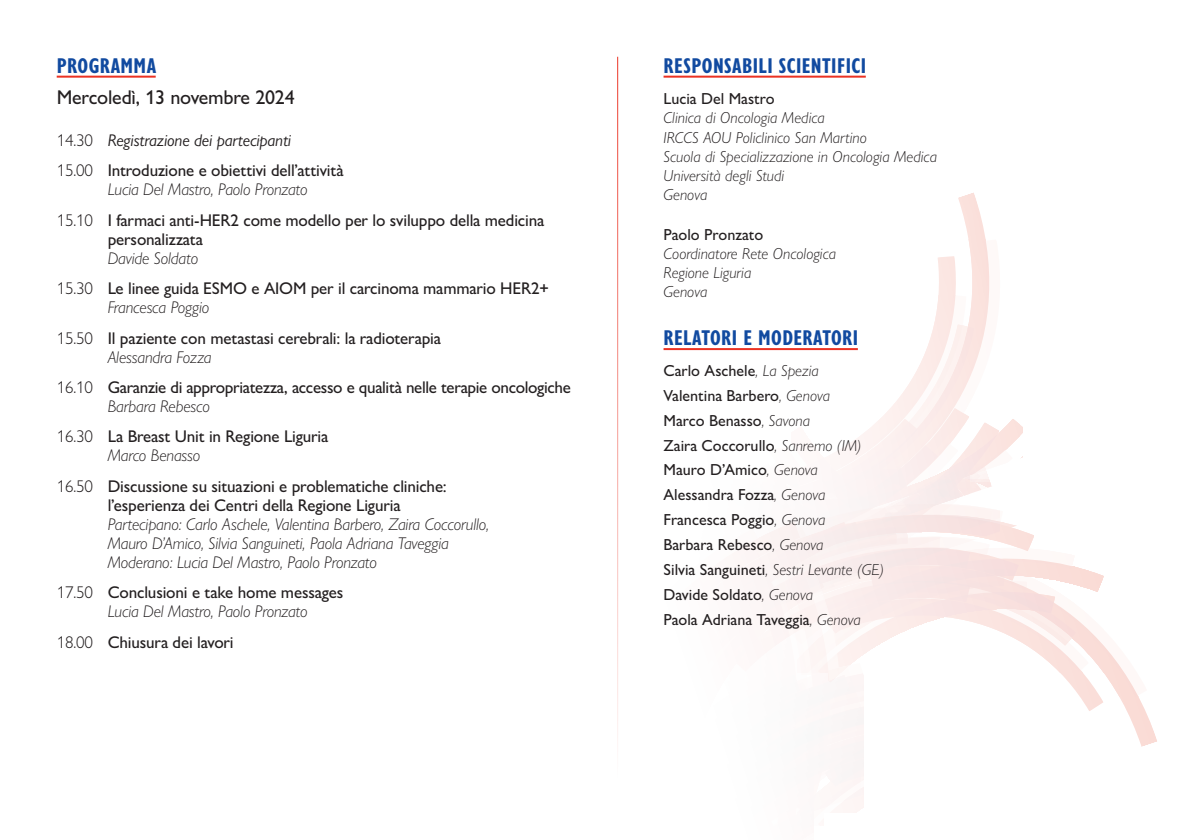
<style>
.page{position:relative;width:1191px;height:840px;background:#fff}
.page>*{position:absolute;margin:0;border:0;box-sizing:border-box;transform-origin:0 0}
.t1{font:700 condensed 22px "Gill Sans Nova";letter-spacing:.02em;color:#114aa0}
.t2{font:500 20px "Gill Sans Nova";letter-spacing:-.01em;color:#231f20}
.t3{font:500 17px/30.4px "Gill Sans Nova";letter-spacing:-.01em;color:#231f20}
.t4{font:italic 300 17px/19px "Gill Sans Nova";letter-spacing:-.01em;color:#231f20}
.t5{font:500 16px/24.8px "Gill Sans Nova";color:#231f20}
.t6{font:italic 300 16px/19.2px "Gill Sans Nova";color:#231f20}
.s1{font-weight:300}
.s2{font-weight:400;font-style:italic}
.s3{font-weight:300;font-style:italic}
</style>
<div class="page">
<svg style="left:1119px;top:696px;width:38px;height:50px"></svg>
<svg style="left:1103px;top:576px;width:35px;height:120px"></svg>
<svg style="left:618px;top:408px;width:485px;height:405px"></svg>
<svg style="left:958px;top:193px;width:64px;height:309px"></svg>
<svg style="left:810px;top:239px;width:209px;height:288px"></svg>
<svg style="left:732px;top:324px;width:242px;height:196px"></svg>
<svg style="left:810px;top:256px;width:157px;height:232px"></svg>
<svg style="left:757px;top:295px;width:209px;height:211px"></svg>
<hr style="left:617px;top:57px;width:1px;height:725px;background:#eb3223">
<hr style="left:57px;top:76px;width:99px;height:2px;background:#eb3223">
<hr style="left:663px;top:76px;width:202px;height:2px;background:#eb3223">
<hr style="left:663px;top:348px;width:195px;height:2px;background:#eb3223">
<p class="t1" style="left:57px;top:51px;width:101px">PROGRAMMA</p>
<p class="t2" style="left:57px;top:85px;width:239px">Mercoledì, 13 novembre 2024</p>
<p class="t3" style="left:57px;top:125px;width:288px"><span class="s1">14.30</span> <span class="s2">Registrazione dei partecipanti<br></span><span class="s1">15.00</span> Introduzione e obiettivi dell’attività</p>
<p class="t3" style="left:57px;top:174px;width:489px;text-indent:51px"><span class="s3">Lucia Del Mastro, Paolo Pronzato<br></span><span class="s1">15.10</span> I farmaci anti-HER2 come modello per lo sviluppo della medicina</p>
<p class="t3" style="left:108px;top:223px;width:97px">personalizzata</p>
<p class="t3" style="left:57px;top:242px;width:493px;text-indent:51px"><span class="s3">Davide Soldato<br></span><span class="s1">15.30</span> Le linee guida ESMO e AIOM per il carcinoma mammario HER2+</p>
<p class="t3" style="left:57px;top:292px;width:386px;text-indent:51px"><span class="s3">Francesca Poggio<br></span><span class="s1">15.50</span> Il paziente con metastasi cerebrali: la radioterapia</p>
<p class="t3" style="left:57px;top:341px;width:516px;text-indent:51px"><span class="s3">Alessandra Fozza<br></span><span class="s1">16.10</span> Garanzie di appropriatezza, accesso e qualità nelle terapie oncologiche</p>
<p class="t3" style="left:57px;top:390px;width:273px;text-indent:51px"><span class="s3">Barbara Rebesco<br></span><span class="s1">16.30</span> La Breast Unit in Regione Liguria</p>
<p class="t3" style="left:57px;top:440px;width:392px;text-indent:51px"><span class="s3">Marco Benasso<br></span><span class="s1">16.50</span> Discussione su situazioni e problematiche cliniche:</p>
<p class="t3" style="left:108px;top:489px;width:294px">l’esperienza dei Centri della Regione Liguria</p>
<p class="t4" style="left:108px;top:514px;width:383px">Partecipano: Carlo Aschele, Valentina Barbero, Zaira Coccorullo,<br>Mauro D’Amico, Silvia Sanguineti, Paola Adriana Taveggia<br>Moderano: Lucia Del Mastro, Paolo Pronzato</p>
<p class="t3" style="left:108px;top:582px;width:237px;line-height:19px;text-indent:-51px"><span class="s1">17.50</span> Conclusioni e take home messages<br><span class="s3">Lucia Del Mastro, Paolo Pronzato</span></p>
<p class="t3" style="left:57px;top:626px;width:178px"><span class="s1">18.00</span> Chiusura dei lavori</p>
<p class="t1" style="left:663px;top:51px;width:204px">RESPONSABILI SCIENTIFICI</p>
<p class="t5" style="left:663px;top:86px;width:112px">Lucia Del Mastro</p>
<p class="t6" style="left:663px;top:108px;width:275px">Clinica di Oncologia Medica<br>IRCCS AOU Policlinico San Martino<br>Scuola di Specializzazione in Oncologia Medica<br>Università degli Studi<br>Genova</p>
<p class="t5" style="left:663px;top:221px;width:101px">Paolo Pronzato</p>
<p class="t6" style="left:663px;top:243px;width:174px">Coordinatore Rete Oncologica<br>Regione Liguria<br>Genova</p>
<p class="t1" style="left:663px;top:323px;width:196px">RELATORI E MODERATORI</p>
<p class="t5" style="left:663px;top:357px;width:222px">Carlo Aschele<span class="s3">, La Spezia<br></span>Valentina Barbero<span class="s3">, Genova<br></span>Marco Benasso<span class="s3">, Savona<br></span>Zaira Coccorullo<span class="s3">, Sanremo (IM)<br></span>Mauro D’Amico<span class="s3">, Genova<br></span>Alessandra Fozza<span class="s3">, Genova<br></span>Francesca Poggio<span class="s3">, Genova<br></span>Barbara Rebesco<span class="s3">, Genova<br></span>Silvia Sanguineti<span class="s3">, Sestri Levante (GE)<br></span>Davide Soldato<span class="s3">, Genova<br></span>Paola Adriana Taveggia<span class="s3">, Genova</span></p>
</div>
